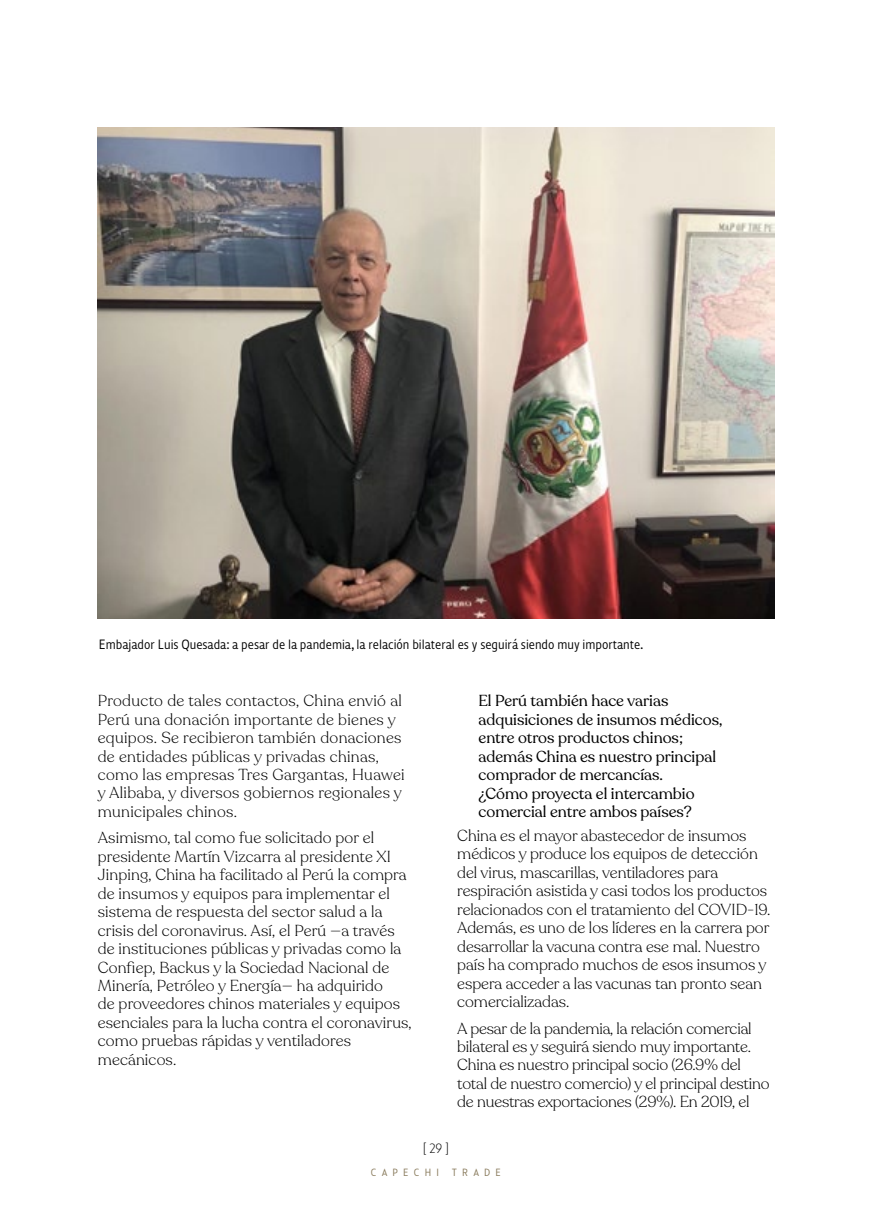
<style>
.page{position:relative;width:872px;height:1212px;background:#fff}
.page>*{position:absolute;margin:0;border:0;box-sizing:border-box;transform-origin:0 0}
.t1{font:300 15.75px/18.5px "Recoleta";letter-spacing:.01em;color:#000}
.t2{font:300 15.75px/18.5px "Recoleta";letter-spacing:-.01em;color:#000}
.t3{font:15.75px/18.5px "Recoleta";color:#000}
.t4{font:13.5px "Squalo";color:#000}
.t5{font:300 13.5px "Squalo";color:#000}
.t6{font:10.5px "Squalo";letter-spacing:.5em;color:#887a5b}
</style>
<div class="page">
<img style="left:98px;top:128px;width:676px;height:491px">
<p class="t4" style="left:99px;top:636px;width:546px">Embajador Luis Quesada: a pesar de la pandemia, la relación bilateral es y seguirá siendo muy importante.</p>
<p class="t1" style="left:98px;top:692px;width:308px">Producto de tales contactos, China envió al Perú una donación importante de bienes y equipos. Se recibieron también donaciones de entidades públicas y privadas chinas, como las empresas Tres Gargantas, Huawei y Alibaba, y diversos gobiernos regionales y municipales chinos.</p>
<p class="t1" style="left:98px;top:829px;width:315px">Asimismo, tal como fue solicitado por el presidente Martín Vizcarra al presidente XI Jinping, China ha facilitado al Perú la compra de insumos y equipos para implementar el sistema de respuesta del sector salud a la crisis del coronavirus. Así, el Perú —a través de instituciones públicas y privadas como la Confiep, Backus y la Sociedad Nacional de Minería, Petróleo y Energía— ha adquirido<br>de proveedores chinos materiales y equipos esenciales para la lucha contra el coronavirus, como pruebas rápidas y ventiladores mecánicos.</p>
<p class="t3" style="left:478px;top:692px;width:245px">El Perú también hace varias adquisiciones de insumos médicos, entre otros productos chinos; además China es nuestro principal comprador de mercancías.<br>¿Cómo proyecta el intercambio comercial entre ambos países?</p>
<p class="t1" style="left:457px;top:826px;width:315px">China es el mayor abastecedor de insumos médicos y produce los equipos de detección del virus, mascarillas, ventiladores para respiración asistida y casi todos los productos relacionados con el tratamiento del COVID-19.<br>Además, es uno de los líderes en la carrera por desarrollar la vacuna contra ese mal. Nuestro país ha comprado muchos de esos insumos y espera acceder a las vacunas tan pronto sean comercializadas.</p>
<p class="t2" style="left:457px;top:1019px;width:314px">A pesar de la pandemia, la relación comercial bilateral es y seguirá siendo muy importante.<br>China es nuestro principal socio (26.9% del total de nuestro comercio) y el principal destino de nuestras exportaciones (29%). En 2019, el</p>
<p class="t5" style="left:423px;top:1139px;width:27px">[ 29 ]</p>
<p class="t6" style="left:371px;top:1166px;width:132px">CAPECHI TRADE</p>
</div>
